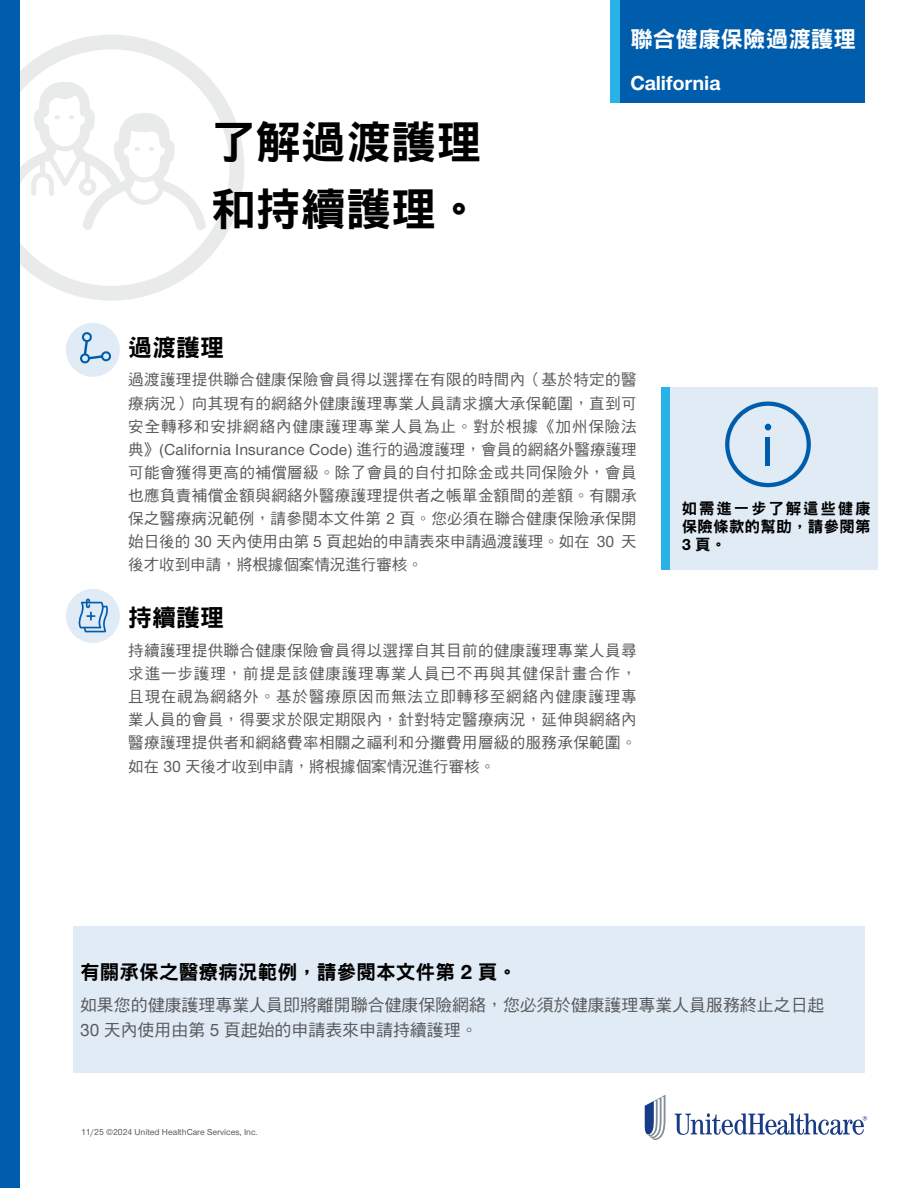
<style>
.page{position:relative;width:918px;height:1188px;background:#fff}
.page>*{position:absolute;margin:0;border:0;box-sizing:border-box;transform-origin:0 0}
.t1{font:45.15px/67.2px "DF Hei HK W9";color:#000}
.t2{font:24px "DF Hei HK W9";color:#000}
.t3{font:22.5px "DF Hei HK W9";color:#fff}
.t4{font:700 21px "UHC Sans";color:#fff}
.t5{font:19.8px "DF Hei HK W9";color:#000}
.t6{font:16.95px/25.2px "DF Hei HK W5";color:#58595b}
.t7{font:500 16.5px "UHC Sans";letter-spacing:.005em;color:#58595b}
.t8{font:15.45px/23.1px "DF Hei HK W5";letter-spacing:.025em;color:#58595b;text-align:justify}
.t9{font:15.45px/18px "DF Hei HK W9";letter-spacing:.12em;color:#000;text-align:justify}
.t10{font:500 9px "UHC Sans";color:#58595b}
.s1{font-family:"DF Hei HK W5";font-weight:400;font-size:15.45px}
.s2{font-family:"UHC Sans";font-weight:500;font-size:16.5px}
.s3{font-family:"UHC Sans";font-weight:700;font-size:16.5px}
.s4{font-family:"UHC Sans";font-weight:700;font-size:21px}
.s5{font-family:"UHC Sans";font-weight:500;font-size:18px}
</style>
<div class="page">
<svg style="left:20px;top:35px;width:224px;height:266px"></svg>
<svg style="left:20px;top:82px;width:186px;height:148px"></svg>
<div style="left:0;top:0;width:20px;height:1188px;background:#005dac"></div>
<svg style="left:675px;top:1113px;width:192px;height:22px"></svg>
<svg style="left:645px;top:1095px;width:21px;height:45px"></svg>
<div style="left:610px;top:0;width:254px;height:103px;background:#005dac"></div>
<div style="left:610px;top:0;width:10px;height:103px;background:#29b2e7"></div>
<div style="left:67px;top:324px;width:51px;height:51px;background:#e1ebf5;border-radius:50%"></div>
<div style="left:66px;top:323px;width:54px;height:54px;border:3px solid #e1ebf5;border-radius:50%"></div>
<svg style="left:80px;top:332px;width:32px;height:31px"></svg>
<div style="left:67px;top:590px;width:51px;height:51px;background:#e1ebf5;border-radius:50%"></div>
<div style="left:66px;top:589px;width:54px;height:54px;border:3px solid #e1ebf5;border-radius:50%"></div>
<svg style="left:78px;top:599px;width:30px;height:33px"></svg>
<div style="left:662px;top:387px;width:216px;height:183px;background:#e1ebf5"></div>
<div style="left:662px;top:387px;width:8px;height:183px;background:#29b2e7"></div>
<svg style="left:725px;top:402px;width:86px;height:85px"></svg>
<hr style="left:766px;top:437px;width:4px;height:29px;background:#005dac">
<div style="left:73px;top:927px;width:791px;height:146px;background:#e1ebf5"></div>
<h1 class="t1" style="left:211px;top:108px;width:272px">了解過渡護理和持續護理。</h1>
<h3 class="t3" style="left:630px;top:27px;width:227px">聯合健康保險過渡護理</h3>
<h3 class="t4" style="left:630px;top:69px;width:92px">California</h3>
<h2 class="t2" style="left:128px;top:334px;width:97px">過渡護理</h2>
<p class="t8" style="left:128px;top:368px;width:510px">過渡護理提供聯合健康保險會員得以選擇在有限的時間內（基於特定的醫療病況）向其現有的網絡外健康護理專業人員請求擴大承保範圍，直到可安全轉移和安排網絡內健康護理專業人員為止。對於根據《加州保險法</p>
<p class="t7" style="left:128px;top:438px;width:510px"><span class="s1">典》</span>(California Insurance Code) <span class="s1">進行的過渡護理，會員的網絡外醫療護理</span></p>
<p class="t8" style="left:128px;top:461px;width:510px">可能會獲得更高的補償層級。除了會員的自付扣除金或共同保險外，會員也應負責補償金額與網絡外醫療護理提供者之帳單金額間的差額。有關承保之醫療病況範例，請參閱本文件第 <span class="s2">2</span> 頁。您必須在聯合健康保險承保開始日後的 <span class="s2">30</span> 天內使用由第 <span class="s2">5</span> 頁起始的申請表來申請過渡護理。如在 <span class="s2">30</span> 天後才收到申請，將根據個案情況進行審核。</p>
<h2 class="t2" style="left:128px;top:605px;width:97px">持續護理</h2>
<p class="t8" style="left:128px;top:639px;width:510px">持續護理提供聯合健康保險會員得以選擇自其目前的健康護理專業人員尋求進一步護理，前提是該健康護理專業人員已不再與其健保計畫合作，且現在視為網絡外。基於醫療原因而無法立即轉移至網絡內健康護理專業人員的會員，得要求於限定期限內，針對特定醫療病況，延伸與網絡內醫療護理提供者和網絡費率相關之福利和分攤費用層級的服務承保範圍。如在 <span class="s2">30</span> 天後才收到申請，將根據個案情況進行審核。</p>
<p class="t9" style="left:682px;top:499px;width:191px">如需進一步了解這些健康保險條款的幫助，請參閱第<span class="s3">3</span> 頁。</p>
<p class="t5" style="left:80px;top:961px;width:439px">有關承保之醫療病況範例，請參閱本文件第 <span class="s4">2</span> 頁。</p>
<p class="t6" style="left:80px;top:992px;width:746px">如果您的健康護理專業人員即將離開聯合健康保險網絡，您必須於健康護理專業人員服務終止之日起<br><span class="s5">30</span> 天內使用由第 <span class="s5">5</span> 頁起始的申請表來申請持續護理。</p>
<p class="t10" style="left:81px;top:1126px;width:178px">11/25 ©2024 United HealthCare Services, Inc.</p>
</div>
